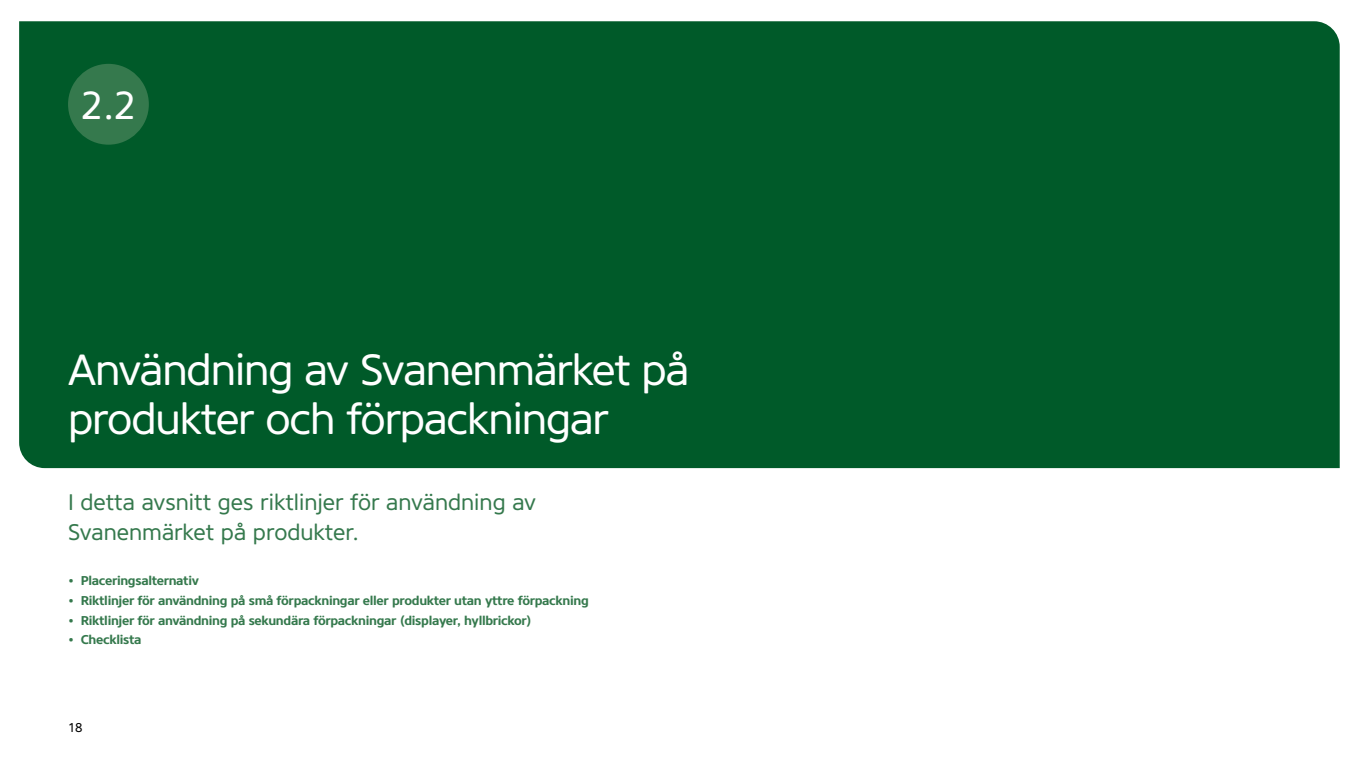
<style>
.page{position:relative;width:1361px;height:766px;background:#fff}
.page>*{position:absolute;margin:0;border:0;box-sizing:border-box;transform-origin:0 0}
.t1{font:43.5px/49.5px "Core Sans NR45";letter-spacing:-.025em;color:#fff}
.t2{font:39px "Core Sans NR45";color:#fff}
.t3{font:22.5px/30px "Core Sans NR45";color:#35794d}
.t4{font:700 12.75px "Core Sans NR65";letter-spacing:-.025em;color:#35794d}
.t5{font:12.75px "Core Sans NR45";color:#000}
</style>
<div class="page">
<div style="left:19px;top:21px;width:1320px;height:447px;background:#005a29"></div>
<div style="left:68px;top:64px;width:81px;height:81px;background:#35794d;border-radius:50%"></div>
<h2 class="t2" style="left:81px;top:79px;width:57px">2.2</h2>
<h1 class="t1" style="left:68px;top:344px;width:623px">Användning av Svanenmärket på produkter och förpackningar</h1>
<h3 class="t3" style="left:68px;top:487px;width:469px">I detta avsnitt ges riktlinjer för användning av<br>Svanenmärket på produkter.</h3>
<p class="t4" style="left:68px;top:572px;width:132px">• Placeringsalternativ</p>
<p class="t4" style="left:68px;top:592px;width:522px">• Riktlinjer för användning på små förpackningar eller produkter utan yttre förpackning</p>
<p class="t4" style="left:68px;top:611px;width:465px">• Riktlinjer för användning på sekundära förpackningar (displayer, hyllbrickor)</p>
<p class="t4" style="left:68px;top:631px;width:75px">• Checklista</p>
<p class="t5" style="left:68px;top:719px;width:16px">18</p>
</div>
